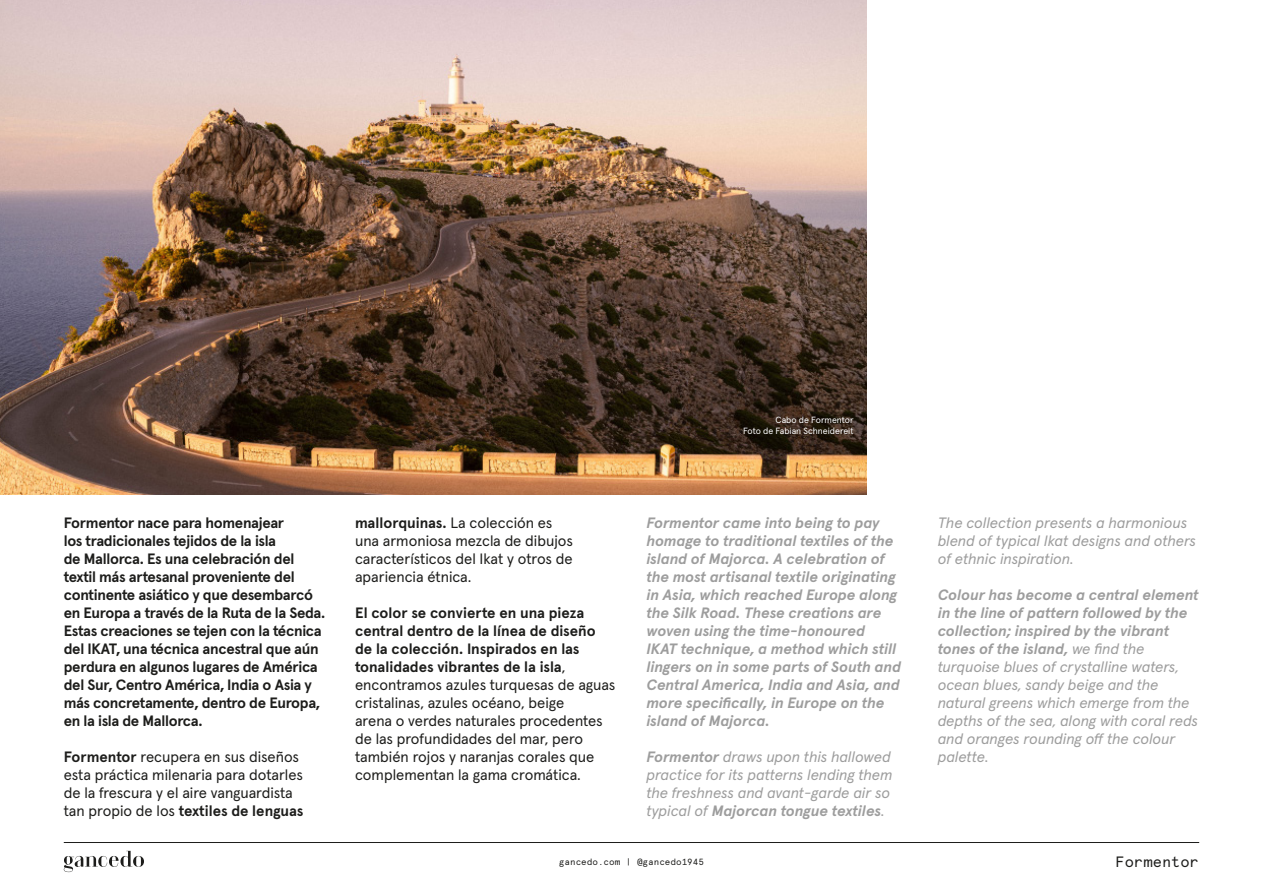
<style>
.page{position:relative;width:1263px;height:893px;background:#fff}
.page>*{position:absolute;margin:0;border:0;box-sizing:border-box;transform-origin:0 0}
.t1{font:italic 15px/18px "Apercu Pro";letter-spacing:-.005em;color:#9d9d9d}
.t2{font:15px/18px "Apercu Pro";color:#1d1d1b}
.t3{font:700 15px/18px "Apercu Pro";letter-spacing:-.02em;color:#1d1d1b}
.t4{font:italic 700 15px/18px "Apercu Pro";letter-spacing:-.005em;color:#9d9d9d}
.t5{font:700 15px/18px "Apercu Pro";color:#1d1d1b}
.t6{font:15px "Apercu Mono Pro";color:#1d1d1b}
.t7{font:9px "Apercu Pro";color:#fff}
.t8{font:9px "Apercu Mono Pro";color:#1d1d1b}
.s1{font-weight:700}
.s2{font-weight:400}
</style>
<div class="page">
<hr style="left:64px;top:842px;width:1135px;height:1px;background:#1d1d1b">
<svg style="left:64px;top:851px;width:80px;height:21px"></svg>
<img style="left:0;top:0;width:866px;height:494px">
<p class="t7" style="left:775px;top:413px;width:79px">Cabo de Formentor</p>
<p class="t7" style="left:743px;top:424px;width:112px">Foto de Fabian Schneidereit</p>
<p class="t3" style="left:64px;top:513px;width:263px">Formentor nace para homenajear<br>los tradicionales tejidos de la isla<br>de Mallorca. Es una celebración del textil más artesanal proveniente del continente asiático y que desembarcó en Europa a través de la Ruta de la Seda.<br>Estas creaciones se tejen con la técnica del IKAT, una técnica ancestral que aún perdura en algunos lugares de América del Sur, Centro América, India o Asia y más concretamente, dentro de Europa, en la isla de Mallorca.</p>
<p class="t2" style="left:64px;top:747px;width:241px"><span class="s1">Formentor</span> recupera en sus diseños esta práctica milenaria para dotarles de la frescura y el aire vanguardista tan propio de los <span class="s1">textiles de lenguas</span></p>
<p class="t2" style="left:355px;top:513px;width:219px"><span class="s1">mallorquinas.</span> La colección es una armoniosa mezcla de dibujos característicos del Ikat y otros de apariencia étnica.</p>
<p class="t5" style="left:355px;top:603px;width:262px">El color se convierte en una pieza central dentro de la línea de diseño de la colección. Inspirados en las tonalidades vibrantes de la isla<span class="s2">, encontramos azules turquesas de aguas</span></p>
<p class="t2" style="left:355px;top:693px;width:249px">cristalinas, azules océano, beige arena o verdes naturales procedentes de las profundidades del mar, pero también rojos y naranjas corales que complementan la gama cromática.</p>
<p class="t4" style="left:646px;top:513px;width:256px">Formentor came into being to pay homage to traditional textiles of the island of Majorca. A celebration of the most artisanal textile originating in Asia, which reached Europe along the Silk Road. These creations are woven using the time-honoured<br>IKAT technique, a method which still lingers on in some parts of South and Central America, India and Asia, and more specifically, in Europe on the island of Majorca.</p>
<p class="t1" style="left:646px;top:747px;width:248px"><span class="s1">Formentor</span> draws upon this hallowed practice for its patterns lending them the freshness and avant-garde air so typical of <span class="s1">Majorcan tongue textiles</span>.</p>
<p class="t1" style="left:938px;top:513px;width:260px">The collection presents a harmonious blend of typical Ikat designs and others of ethnic inspiration.</p>
<p class="t1" style="left:938px;top:585px;width:263px"><span class="s1">Colour has become a central element in the line of pattern followed by the collection; inspired by the vibrant tones of the island,</span> we find the turquoise blues of crystalline waters, ocean blues, sandy beige and the natural greens which emerge from the depths of the sea, along with coral reds and oranges rounding off the colour palette.</p>
<p class="t8" style="left:559px;top:855px;width:147px">gancedo.com | @gancedo1945</p>
<p class="t6" style="left:1115px;top:851px;width:85px">Formentor</p>
</div>
